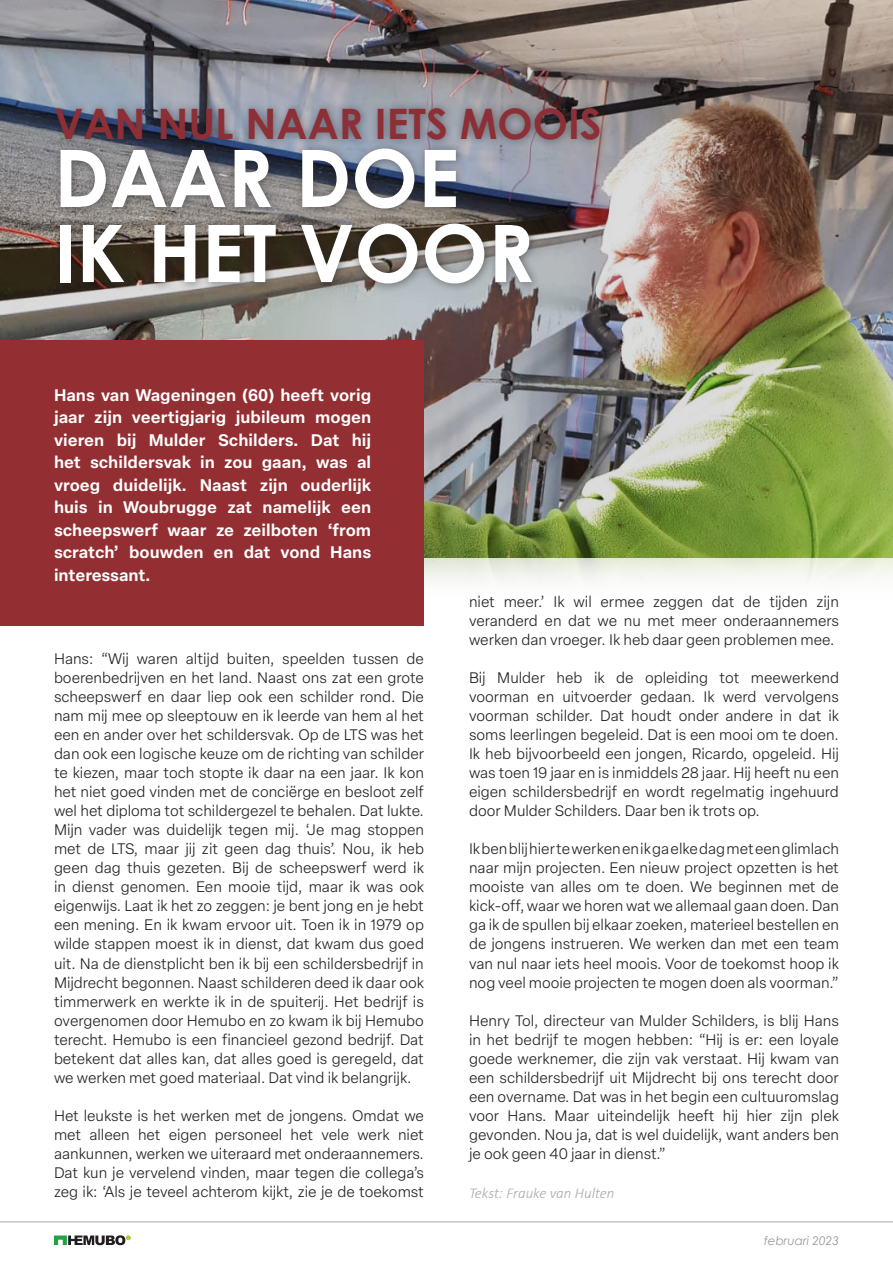
<style>
.page{position:relative;width:893px;height:1263px;background:#fff}
.page>*{position:absolute;margin:0;border:0;box-sizing:border-box;transform-origin:0 0}
.Hoofdtitel{font:700 79.5px "Century Gothic";color:#fff}
.Hoofdtitel-2{font:700 42px "Century Gothic";color:#8d2f36}
.Inleiding_2{font:600 16.5px/22.5px "Elza Text";color:#fff;text-align:justify}
.Kop{font:300 15px/19px "Elza Text";color:#231f20;text-align:justify}
.Kop-2{font:italic 300 15px "Calibri";color:#a8a9ad}
.t1{font:italic 12px "Century Gothic";color:#99989b}
</style>
<div class="page">
<img style="left:0;top:0;width:893px;height:558px">
<div style="left:0;top:340px;width:424px;height:286px;background:#932f32"></div>
<div style="left:52px;top:140px;width:489px;height:153px;background:#231f20;opacity:.5"></div>
<div style="left:48px;top:100px;width:561px;height:49px;background:#231f20;opacity:.5"></div>
<svg style="left:54px;top:1235px;width:77px;height:10px"></svg>
<hr style="left:0;top:1221px;width:893px;height:1px;background:#a8a9ad">
<p class="Hoofdtitel-2" style="left:54px;top:92px;width:549px">VAN NUL NAAR IETS MOOIS</p>
<p class="Hoofdtitel" style="left:54px;top:118px;width:407px">DAAR DOE</p>
<p class="Hoofdtitel" style="left:54px;top:193px;width:482px">IK HET VOOR</p>
<p class="Inleiding_2" style="left:54px;top:383px;width:319px">Hans van Wageningen (60) heeft vorig jaar zijn veertigjarig jubileum mogen vieren bij Mulder Schilders. Dat hij het schildersvak in zou gaan, was al vroeg duidelijk. Naast zijn ouderlijk huis in Woubrugge zat namelijk een scheepswerf waar ze zeilboten ‘from scratch’ bouwden en dat vond Hans interessant.</p>
<p class="Kop" style="left:54px;top:648px;width:371px">Hans: “Wij waren altijd buiten, speelden tussen de boerenbedrijven en het land. Naast ons zat een grote scheepswerf en daar liep ook een schilder rond. Die nam mij mee op sleeptouw en ik leerde van hem al het een en ander over het schildersvak. Op de LTS was het dan ook een logische keuze om de richting van schilder te kiezen, maar toch stopte ik daar na een jaar. Ik kon het niet goed vinden met de conciërge en besloot zelf wel het diploma tot schildergezel te behalen. Dat lukte.<br>Mijn vader was duidelijk tegen mij. ‘Je mag stoppen met de LTS, maar jij zit geen dag thuis’. Nou, ik heb geen dag thuis gezeten. Bij de scheepswerf werd ik in dienst genomen. Een mooie tijd, maar ik was ook eigenwijs. Laat ik het zo zeggen: je bent jong en je hebt een mening. En ik kwam ervoor uit. Toen ik in 1979 op wilde stappen moest ik in dienst, dat kwam dus goed uit. Na de dienstplicht ben ik bij een schildersbedrijf in Mijdrecht begonnen. Naast schilderen deed ik daar ook timmerwerk en werkte ik in de spuiterij. Het bedrijf is overgenomen door Hemubo en zo kwam ik bij Hemubo terecht. Hemubo is een financieel gezond bedrijf. Dat betekent dat alles kan, dat alles goed is geregeld, dat we werken met goed materiaal. Dat vind ik belangrijk.</p>
<p class="Kop" style="left:54px;top:1105px;width:371px">Het leukste is het werken met de jongens. Omdat we met alleen het eigen personeel het vele werk niet aankunnen, werken we uiteraard met onderaannemers.<br>Dat kun je vervelend vinden, maar tegen die collega’s zeg ik: ‘Als je teveel achterom kijkt, zie je de toekomst</p>
<p class="Kop" style="left:469px;top:591px;width:371px">niet meer.’ Ik wil ermee zeggen dat de tijden zijn veranderd en dat we nu met meer onderaannemers werken dan vroeger. Ik heb daar geen problemen mee.</p>
<p class="Kop" style="left:469px;top:667px;width:371px">Bij Mulder heb ik de opleiding tot meewerkend voorman en uitvoerder gedaan. Ik werd vervolgens voorman schilder. Dat houdt onder andere in dat ik soms leerlingen begeleid. Dat is een mooi om te doen.<br>Ik heb bijvoorbeeld een jongen, Ricardo, opgeleid. Hij was toen 19 jaar en is inmiddels 28 jaar. Hij heeft nu een eigen schildersbedrijf en wordt regelmatig ingehuurd door Mulder Schilders. Daar ben ik trots op.</p>
<p class="Kop" style="left:469px;top:839px;width:371px">Ik ben blij hier te werken en ik ga elke dag met een glimlach naar mijn projecten. Een nieuw project opzetten is het mooiste van alles om te doen. We beginnen met de kick-off, waar we horen wat we allemaal gaan doen. Dan ga ik de spullen bij elkaar zoeken, materieel bestellen en de jongens instrueren. We werken dan met een team van nul naar iets heel moois. Voor de toekomst hoop ik nog veel mooie projecten te mogen doen als voorman.”</p>
<p class="Kop" style="left:469px;top:1010px;width:371px">Henry Tol, directeur van Mulder Schilders, is blij Hans in het bedrijf te mogen hebben: “Hij is er: een loyale goede werknemer, die zijn vak verstaat. Hij kwam van een schildersbedrijf uit Mijdrecht bij ons terecht door een overname. Dat was in het begin een cultuuromslag voor Hans. Maar uiteindelijk heeft hij hier zijn plek gevonden. Nou ja, dat is wel duidelijk, want anders ben je ook geen 40 jaar in dienst.”</p>
<p class="Kop-2" style="left:469px;top:1183px;width:147px">Tekst: Frauke van Hulten</p>
<p class="t1" style="left:764px;top:1232px;width:76px">februari 2023</p>
</div>
